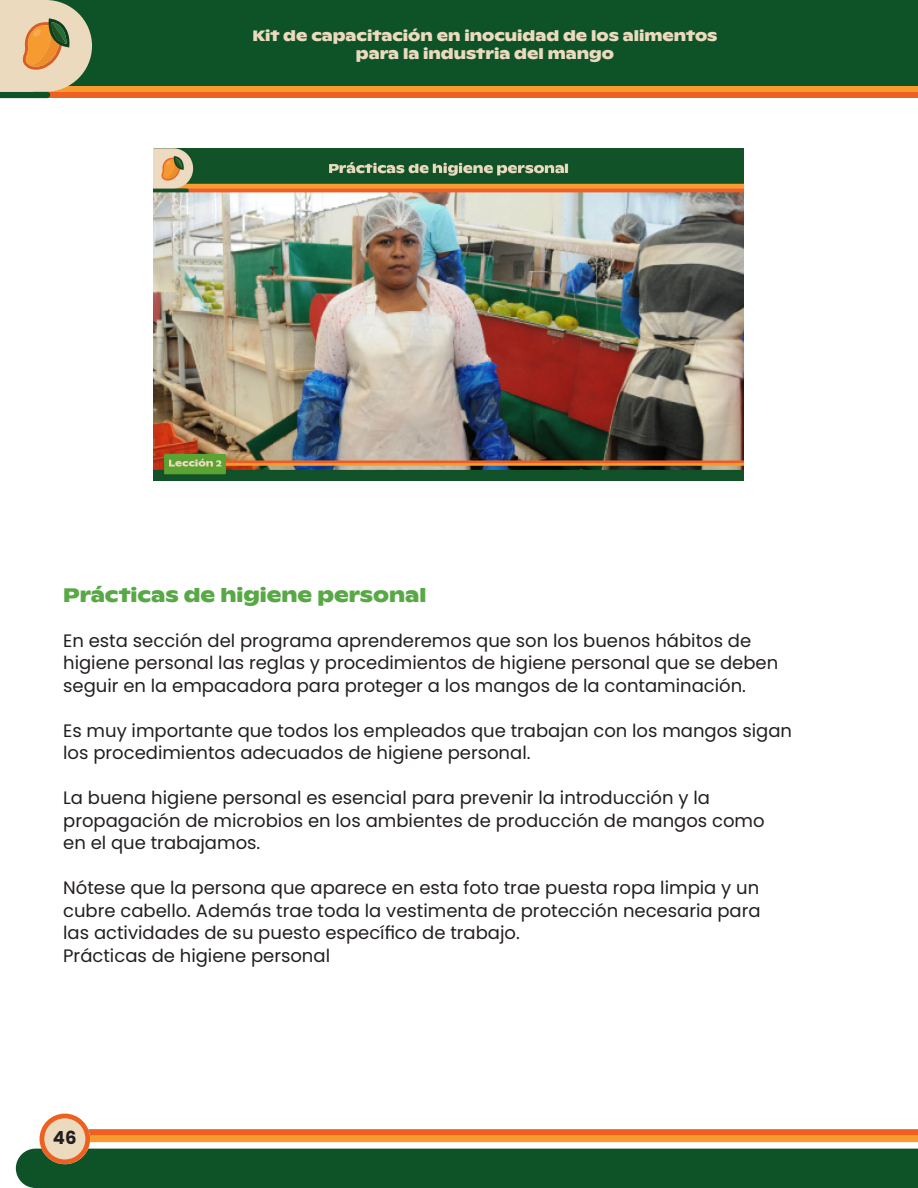
<style>
.page{position:relative;width:918px;height:1188px;background:#fff}
.page>*{position:absolute;margin:0;border:0;box-sizing:border-box;transform-origin:0 0}
.t1{font:700 19.5px "ABC Ginto Nord";color:#58a845}
.t2{font:18px "Poppins";color:#231f20}
.t3{font:700 18px "Poppins";color:#231f20}
.t4{font:700 15px/18px "ABC Ginto Nord";color:#ecdabe;text-align:center}
</style>
<div class="page">
<div style="left:46px;top:92px;width:872px;height:6px;background:#ee6022"></div>
<div style="left:33px;top:85px;width:885px;height:7px;background:#f89b2f"></div>
<div style="left:33px;top:0;width:885px;height:85px;background:#0e5228"></div>
<svg style="left:0;top:0;width:92px;height:98px;background:#cab58b"></svg>
<svg style="left:16px;top:1114px;width:902px;height:74px"></svg>
<img style="left:154px;top:149px;width:589px;height:331px">
<p class="t4" style="left:252px;top:26px;width:467px">Kit de capacitación en inocuidad de los alimentos para la industria del mango</p>
<p class="t1" style="left:63px;top:583px;width:365px">Prácticas de higiene personal</p>
<p class="t2" style="left:63px;top:630px;width:690px">En esta sección del programa aprenderemos que son los buenos hábitos de</p>
<p class="t2" style="left:63px;top:653px;width:717px">higiene personal las reglas y procedimientos de higiene personal que se deben</p>
<p class="t2" style="left:63px;top:675px;width:684px">seguir en la empacadora para proteger a los mangos de la contaminación.</p>
<p class="t2" style="left:63px;top:720px;width:730px">Es muy importante que todos los empleados que trabajan con los mangos sigan</p>
<p class="t2" style="left:63px;top:743px;width:469px">los procedimientos adecuados de higiene personal.</p>
<p class="t2" style="left:63px;top:788px;width:648px">La buena higiene personal es esencial para prevenir la introducción y la</p>
<p class="t2" style="left:63px;top:810px;width:703px">propagación de microbios en los ambientes de producción de mangos como</p>
<p class="t2" style="left:63px;top:833px;width:199px">en el que trabajamos.</p>
<p class="t2" style="left:63px;top:878px;width:698px">Nótese que la persona que aparece en esta foto trae puesta ropa limpia y un</p>
<p class="t2" style="left:63px;top:900px;width:699px">cubre cabello. Además trae toda la vestimenta de protección necesaria para</p>
<p class="t2" style="left:63px;top:923px;width:458px">las actividades de su puesto específico de trabajo.</p>
<p class="t2" style="left:63px;top:945px;width:268px">Prácticas de higiene personal</p>
<p class="t3" style="left:53px;top:1128px;width:25px">46</p>
</div>
